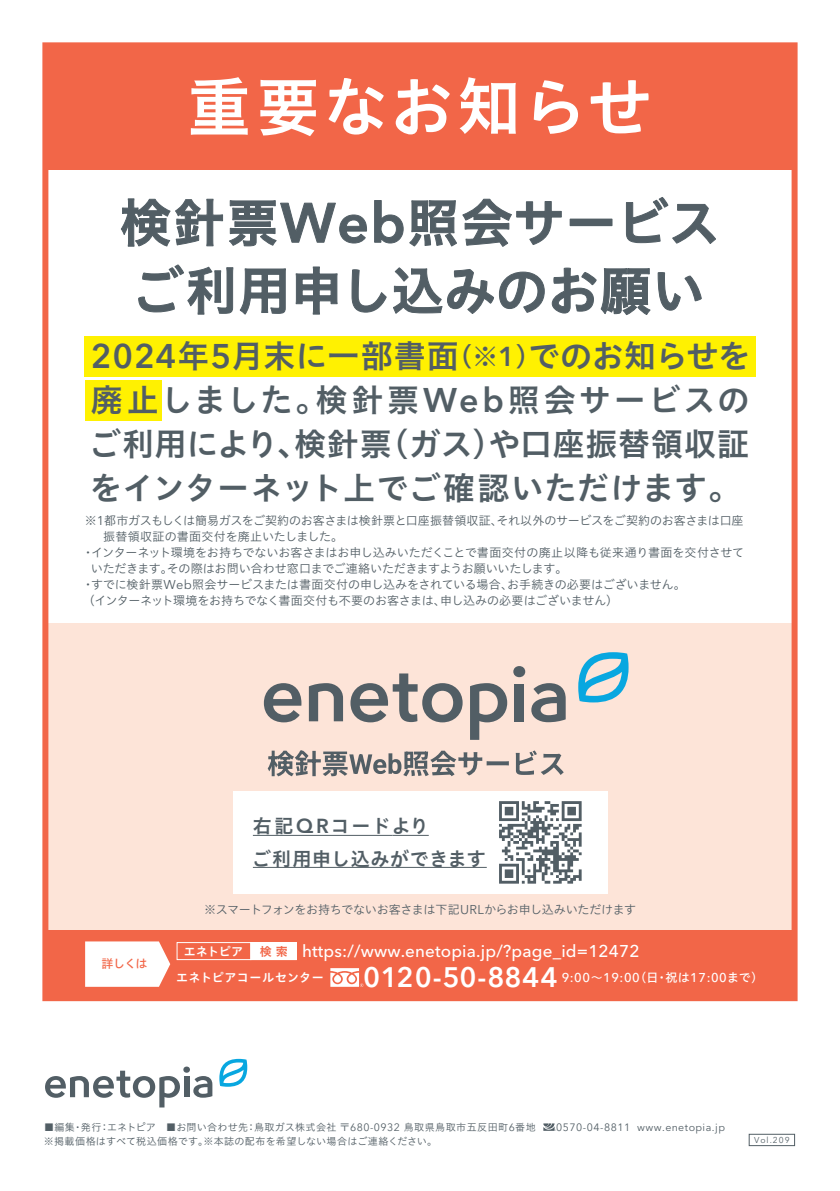
<style>
.page{position:relative;width:840px;height:1191px;background:#fff}
.page>*{position:absolute;margin:0;border:0;box-sizing:border-box;transform-origin:0 0}
.t1{font:64px "Hiragino UD Sans Std N W6 90 pv RKSJ H";letter-spacing:.04em;color:#fff}
.t2{font:52px/68px "Hiragino UD Sans Std N W6 90 pv RKSJ H";letter-spacing:.005em;color:#525e65}
.t3{font:32px/44px "Hiragino UD Sans Std N W6 90 pv RKSJ H";letter-spacing:.03em;color:#525e65;text-align:justify}
.t4{font:19px/32px "Hiragino UD Sans Std N W6 90 pv RKSJ H";letter-spacing:.045em;color:#525e65}
.t5{font:500 17px "Avenir Next";letter-spacing:.01em;color:#fff}
.t6{font:500 12.8px "Avenir Next";letter-spacing:.045em;color:#fff}
.t7{font:12px "Hiragino UD Sans Std N W3 90 pv RKSJ H";letter-spacing:-.015em;color:#525e65}
.t8{font:12px "Hiragino UD Sans Std N W3 90 pv RKSJ H";letter-spacing:.01em;color:#525e65}
.t9{font:12px "Hiragino UD Sans Std N W6 90 pv RKSJ H";letter-spacing:.015em;color:#fff}
.t10{font:12px "Hiragino UD Sans Std N W5 90 pv RKSJ H";color:#f26648}
.t11{font:12px "Hiragino UD Sans Std N W6 90 pv RKSJ H";color:#f26648}
.t12{font:10px/14px "Hiragino UD Sans Std N W3 90 pv RKSJ H";letter-spacing:.035em;color:#525e65}
.t13{font:8.4px "Avenir Next";letter-spacing:.12em;color:#525e65}
.s1{font-family:"Avenir Next";font-weight:600;font-size:55.2px}
.s2{font-family:"Avenir Next";font-weight:600;font-size:34px}
.s3{font-size:25.6px}
.s4{font-family:"Avenir Next";font-weight:600;font-size:27.2px}
.s5{font-family:"Avenir Next";font-size:12.8px}
.s6{font-family:"Avenir Next";font-weight:600;font-size:20.2px}
.s7{font-weight:600;font-size:28px}
.s8{font-family:"Hiragino UD Sans Std N W5 90 pv RKSJ H";font-weight:400;font-size:12px}
.s9{font-family:"Avenir Next";font-size:10.6px}
</style>
<div class="page">
<div style="left:85px;top:336px;width:670px;height:40px;background:#fff101"></div>
<div style="left:85px;top:380px;width:76px;height:40px;background:#fff101"></div>
<div style="left:748px;top:1134px;width:46px;height:11px;border:1px solid #525e65"></div>
<svg style="left:543px;top:1123px;width:13px;height:7px"></svg>
<svg style="left:45px;top:1070px;width:135px;height:37px"></svg>
<div style="left:184px;top:1076px;width:5px;height:21px;background:#525e65"></div>
<div style="left:183px;top:1066px;width:7px;height:6px;background:#525e65;border-radius:50%"></div>
<svg style="left:193px;top:1076px;width:19px;height:21px"></svg>
<svg style="left:219px;top:1058px;width:28px;height:28px"></svg>
<div style="left:45px;top:45px;width:749px;height:125px;background:#f26648"></div>
<div style="left:45px;top:624px;width:749px;height:306px;background:#fde4d8"></div>
<div style="left:42px;top:42px;width:755px;height:959px;border:6px solid #f26648"></div>
<div style="left:232px;top:791px;width:375px;height:102px;background:#fff"></div>
<div style="left:45px;top:930px;width:749px;height:68px;background:#f26648"></div>
<svg style="left:499px;top:801px;width:82px;height:82px"></svg>
<svg style="left:264px;top:683px;width:37px;height:39px"></svg>
<svg style="left:309px;top:683px;width:34px;height:38px"></svg>
<svg style="left:350px;top:673px;width:112px;height:49px"></svg>
<svg style="left:470px;top:683px;width:37px;height:57px"></svg>
<div style="left:514px;top:684px;width:9px;height:37px;background:#525e65"></div>
<div style="left:513px;top:666px;width:12px;height:11px;background:#525e65;border-radius:50%"></div>
<svg style="left:531px;top:683px;width:34px;height:39px"></svg>
<svg style="left:578px;top:652px;width:50px;height:50px"></svg>
<svg style="left:267px;top:750px;width:296px;height:26px"></svg>
<hr style="left:253px;top:835px;width:139px;height:1px;background:#525e65">
<hr style="left:392px;top:835px;width:36px;height:1px;background:#525e65">
<hr style="left:253px;top:867px;width:233px;height:1px;background:#525e65">
<div style="left:177px;top:942px;width:74px;height:18px;border:1px solid #fff"></div>
<div style="left:251px;top:942px;width:45px;height:17px;background:#fff"></div>
<div style="left:250px;top:942px;width:46px;height:18px;border:1px solid #fff"></div>
<svg style="left:330px;top:968px;width:33px;height:19px"></svg>
<svg style="left:85px;top:941px;width:85px;height:45px;background:#fef3f1"></svg>
<h1 class="t1" style="left:187px;top:83px;width:465px">重要なお知らせ</h1>
<h2 class="t2" style="left:119px;top:196px;width:601px">検針票<span class="s1">Web</span>照会サービスご利用申し込みのお願い</h2>
<h3 class="t3" style="left:89px;top:338px;width:662px"><span class="s2">2024</span>年<span class="s2">5</span>月末に一部書面<span class="s3">（※</span><span class="s4">1</span><span class="s3">）</span>でのお知らせを廃止しました。検針票<span class="s2">Web</span>照会サービスのご利用により、検針票（ガス）や口座振替領収証をインターネット上でご確認いただけます。</h3>
<p class="t7" style="left:85px;top:516px;width:660px">※<span class="s5">1</span>都市ガスもしくは簡易ガスをご契約のお客さまは検針票と口座振替領収証、それ以外のサービスをご契約のお客さまは口座</p>
<p class="t8" style="left:103px;top:532px;width:241px">振替領収証の書面交付を廃止いたしました。</p>
<p class="t7" style="left:82px;top:548px;width:663px">・インターネット環境をお持ちでないお客さまはお申し込みいただくことで書面交付の廃止以降も従来通り書面を交付させて</p>
<p class="t7" style="left:91px;top:564px;width:478px">いただきます。その際はお問い合わせ窓口までご連絡いただきますようお願いいたします。</p>
<p class="t7" style="left:82px;top:580px;width:604px">・すでに検針票<span class="s5">Web</span>照会サービスまたは書面交付の申し込みをされている場合、お手続きの必要はございません。</p>
<p class="t7" style="left:83px;top:596px;width:536px">（インターネット環境をお持ちでなく書面交付も不要のお客さまは、申し込みの必要はございません）</p>
<h3 class="t4" style="left:252px;top:813px;width:235px">右記<span class="s6">QR</span>コードより<br>ご利用申し込みができます</h3>
<p class="t10" style="left:101px;top:959px;width:48px">詳しくは</p>
<p class="t7" style="left:204px;top:905px;width:433px">※スマートフォンをお持ちでないお客さまは下記<span class="s5">URL</span>からお申し込みいただけます</p>
<h3 class="t5" style="left:302px;top:945px;width:339px">https://www.enetopia.jp/?page_id=12472</h3>
<p class="t9" style="left:184px;top:946px;width:61px">エネトピア</p>
<p class="t11" style="left:260px;top:946px;width:29px">検索</p>
<p class="t9" style="left:176px;top:972px;width:149px">エネトピアコールセンター</p>
<p class="t6" style="left:363px;top:972px;width:401px"><span class="s7">0120-50-8844</span> 9:00<span class="s8">～</span>19:00<span class="s8">（日・祝は</span>17:00<span class="s8">まで）</span></p>
<p class="t12" style="left:44px;top:1121px;width:682px">■編集・発行：エネトピア　■お問い合わせ先：鳥取ガス株式会社〒<span class="s9">680-0932</span> 鳥取県鳥取市五反田町<span class="s9">6</span>番地　 <span class="s9">0570-04-8811 www.enetopia.jp </span>※掲載価格はすべて税込価格です。※本誌の配布を希望しない場合はご連絡ください。</p>
<p class="t13" style="left:753px;top:1137px;width:37px">Vol.209</p>
</div>
